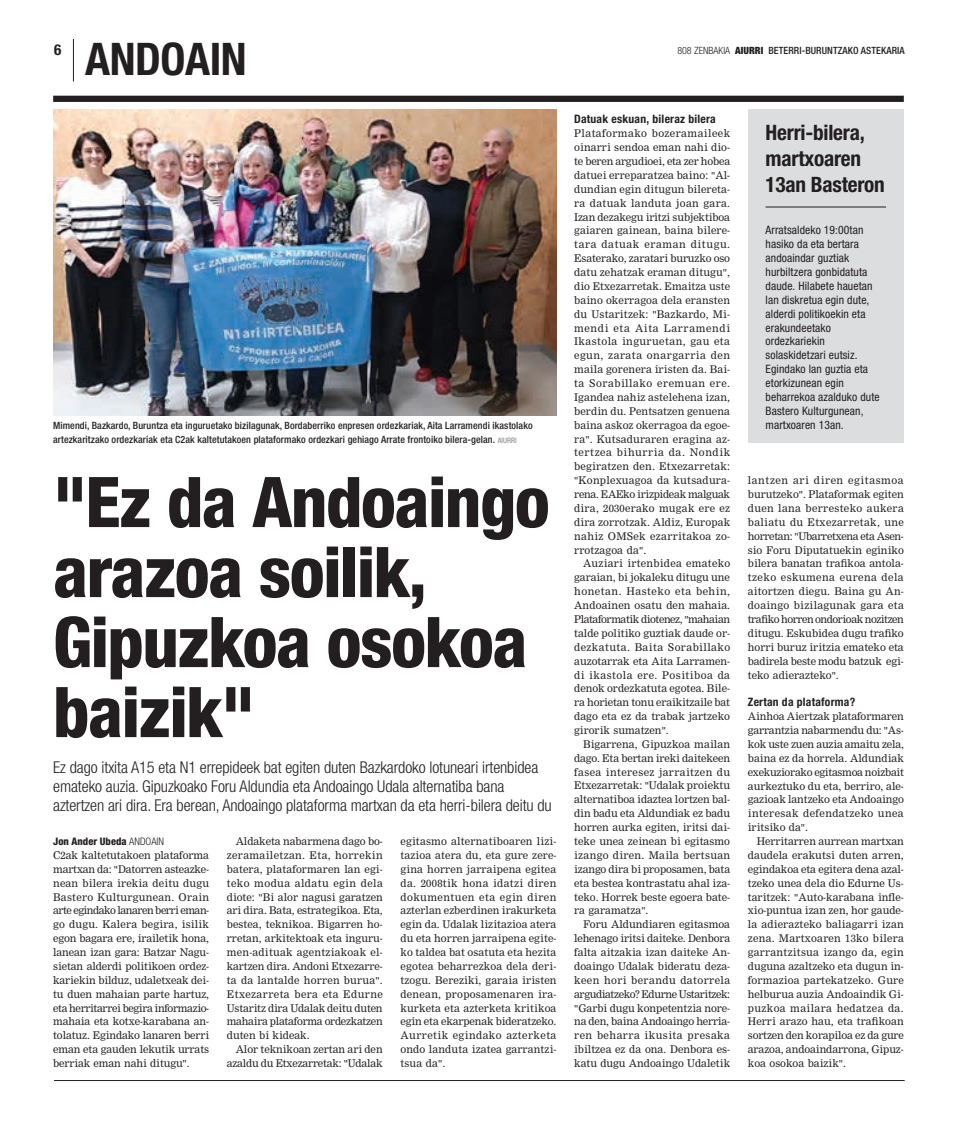
<style>
.page{position:relative;width:957px;height:1134px;background:#fff}
.page>*{position:absolute;margin:0;border:0;box-sizing:border-box;transform-origin:0 0}
.t1{font:800 condensed 70px/70px "Helvetica Neue";letter-spacing:-.02em;color:#231f20}
.t2{font:700 condensed 45px "Helvetica Neue";color:#231f20}
.t3{font:700 condensed 21.25px/26.2px "Helvetica Neue";letter-spacing:-.01em;color:#231f20}
.t4{font:300 condensed 16.25px/18.8px "Helvetica Neue";letter-spacing:-.005em;color:#231f20}
.t5{font:700 condensed 15px "Helvetica Neue";color:#231f20}
.t6{font:condensed 11.62px/13.9px "Helvetica Neue";letter-spacing:.01em;color:#231f20}
.t7{font:700 condensed 11.62px "Helvetica Neue";letter-spacing:.02em;color:#231f20}
.t8{font:10.38px/13.9px "M Nimrod";color:#231f20;text-align:justify}
.t9{font:10.38px/13.9px "M Nimrod";letter-spacing:-.02em;color:#231f20;text-align:right}
.t10{font:800 condensed 10.38px "Helvetica Neue";color:#231f20}
.t11{font:500 condensed 10px/13.9px "Helvetica Neue";letter-spacing:.01em;color:#231f20}
.s1{font-weight:300}
.s2{font-weight:900}
.s3{font-weight:400;font-size:7.5px;color:#808285}
</style>
<div class="page">
<hr style="left:73px;top:39px;width:1px;height:42px;background:#231f20">
<hr style="left:54px;top:1080px;width:850px;height:1px;background:#231f20">
<img style="left:53px;top:110px;width:503px;height:306px">
<div style="left:53px;top:96px;width:851px;height:6px;background:#231f20"></div>
<div style="left:748px;top:110px;width:156px;height:333px;background:#dcdddf"></div>
<hr style="left:765px;top:207px;width:121px;height:1px;background:#231f20">
<h3 class="t5" style="left:54px;top:41px;width:9px">6</h3>
<h2 class="t2" style="left:85px;top:32px;width:163px">andoain</h2>
<p class="t11" style="left:677px;top:44px;width:229px"><span class="s1">808 zenbakia</span> <span class="s2">AIURRI</span> BETERRI-BURUNTZAKO ASTEKARIA</p>
<p class="t11" style="left:53px;top:418px;width:481px">Mimendi, Bazkardo, Buruntza eta inguruetako bizilagunak, Bordaberriko enpresen ordezkariak, Aita Larramendi ikastolako artezkaritzako ordezkariak eta C2ak kaltetutakoen plataformako ordezkari gehiago Arrate frontoiko bilera-gelan. <span class="s3">aiurri</span></p>
<h1 class="t1" style="left:53px;top:466px;width:498px">"Ez da Andoaingo arazoa soilik,<br>Gipuzkoa osokoa baizik"</h1>
<p class="t4" style="left:53px;top:758px;width:500px">Ez dago itxita A15 eta N1 errepideek bat egiten duten Bazkardoko lotuneari irtenbidea emateko auzia. Gipuzkoako Foru Aldundia eta Andoaingo Udala alternatiba bana aztertzen ari dira. Era berean, Andoaingo plataforma martxan da eta herri-bilera deitu du</p>
<p class="t10" style="left:53px;top:835px;width:112px">Jon Ander Ubeda <span class="s1">andoain</span></p>
<p class="t8" style="left:53px;top:848px;width:157px">C2ak kaltetutakoen plataforma martxan da: "Datorren asteazke&shy;nean bilera irekia deitu dugu Bastero Kulturgunean. Orain arte egindako lanaren berri eman&shy;go dugu. Kalera begira, isilik egon bagara ere, irailetik hona, lanean izan gara: Batzar Nagu&shy;sietan alderdi politikoen ordez&shy;kariekin bilduz, udaletxeak dei&shy;tu duen mahaian parte hartuz, eta herritarrei begira informazio&shy;mahaia eta kotxe-karabana an&shy;tolatuz. Egindako lanaren berri eman eta gauden lekutik urrats berriak eman nahi ditugu".</p>
<p class="t8" style="left:227px;top:834px;width:157px;text-indent:9px">Aldaketa nabarmena dago bo&shy;zeramailetzan. Eta, horrekin batera, plataformaren lan egi&shy;teko modua aldatu egin dela diote: "Bi alor nagusi garatzen ari dira. Bata, estrategikoa. Eta, bestea, teknikoa. Bigarren ho&shy;rretan, arkitektoak eta inguru&shy;men-adituak agentziakoak el&shy;kartzen dira. Andoni Etxezarre&shy;ta da lantalde horren burua".<br>Etxezarreta bera eta Edurne Ustaritz dira Udalak deitu duten mahaira plataforma ordezkatzen duten bi kideak.</p>
<p class="t9" style="left:227px;top:1042px;width:157px">Alor teknikoan zertan ari den azaldu du Etxezarretak: "Udalak</p>
<p class="t8" style="left:400px;top:834px;width:158px">egitasmo alternatiboaren lizi&shy;tazioa atera du, eta gure zere&shy;gina horren jarraipena egitea da. 2008tik hona idatzi diren dokumentuen eta egin diren azterlan ezberdinen irakurketa egin da. Udalak lizitazioa atera du eta horren jarraipena egite&shy;ko taldea bat osatuta eta hezita egotea beharrezkoa dela deri&shy;tzogu. Bereziki, garaia iristen denean, proposamenaren ira&shy;kurketa eta azterketa kritikoa egin eta ekarpenak bideratzeko.<br>Aurretik egindako azterketa ondo landuta izatea garrantzi&shy;tsua da".</p>
<p class="t7" style="left:574px;top:112px;width:143px">Datuak eskuan, bileraz bilera</p>
<p class="t8" style="left:574px;top:127px;width:157px">Plataformako bozeramaileek oinarri sendoa eman nahi dio&shy;te beren argudioei, eta zer hobea datuei erreparatzea baino: "Al&shy;dundian egin ditugun bilereta&shy;ra datuak landuta joan gara.<br>Izan dezakegu iritzi subjektiboa gaiaren gainean, baina bilere&shy;tara datuak eraman ditugu.<br>Esaterako, zaratari buruzko oso datu zehatzak eraman ditugu", dio Etxezarretak. Emaitza uste baino okerragoa dela eransten du Ustaritzek: "Bazkardo, Mi&shy;mendi eta Aita Larramendi Ikastola inguruetan, gau eta egun, zarata onargarria den maila gorenera iristen da. Bai&shy;ta Sorabillako eremuan ere.<br>Igandea nahiz astelehena izan, berdin du. Pentsatzen genuena baina askoz okerragoa da egoe&shy;ra". Kutsaduraren eragina az&shy;tertzea bihurria da. Nondik begiratzen den. Etxezarretak: "Konplexuagoa da kutsadura&shy;rena. EAEko irizpideak malguak dira, 2030erako mugak ere ez dira zorrotzak. Aldiz, Europak nahiz OMSek ezarritakoa zo&shy;rrotzagoa da".</p>
<p class="t8" style="left:574px;top:557px;width:157px;text-indent:9px">Auziari irtenbidea emateko garaian, bi jokaleku ditugu une honetan. Hasteko eta behin, Andoainen osatu den mahaia.<br>Plataformatik diotenez, "mahaian talde politiko guztiak daude or&shy;dezkatuta. Baita Sorabillako auzotarrak eta Aita Larramen&shy;di ikastola ere. Positiboa da denok ordezkatuta egotea. Bile&shy;ra horietan tonu eraikitzaile bat dago eta ez da trabak jartzeko girorik sumatzen".</p>
<p class="t8" style="left:574px;top:737px;width:158px;text-indent:9px">Bigarrena, Gipuzkoa mailan dago. Eta bertan ireki daitekeen fasea interesez jarraitzen du Etxezarretak: "Udalak proiektu alternatiboa idaztea lortzen bal&shy;din badu eta Aldundiak ez badu horren aurka egiten, iritsi dai&shy;teke unea zeinean bi egitasmo izango diren. Maila bertsuan izango dira bi proposamen, bata eta bestea kontrastatu ahal iza&shy;teko. Horrek beste egoera bate&shy;ra garamatza".</p>
<p class="t8" style="left:574px;top:918px;width:157px;text-indent:9px">Foru Aldundiaren egitasmoa lehenago iritsi daiteke. Denbora falta aitzakia izan daiteke An&shy;doaingo Udalak bideratu deza&shy;keen hori berandu datorrela argudiatzeko? Edurne Ustaritzek: "Garbi dugu konpetentzia nore&shy;na den, baina Andoaingo herria&shy;ren beharra ikusita presaka ibiltzea ez da ona. Denbora es&shy;katu dugu Andoaingo Udaletik</p>
<h3 class="t3" style="left:765px;top:119px;width:121px">Herri-bilera, martxoaren<br>13an Basteron</h3>
<p class="t6" style="left:765px;top:223px;width:116px">Arratsaldeko 19:00tan hasiko da eta bertara andoaindar guztiak hurbiltzera gonbidatuta daude. Hilabete hauetan lan diskretua egin dute, alderdi politikoekin eta erakundeetako ordezkariekin solaskidetzari eutsiz.<br>Egindako lan guztia eta etorkizunean egin beharrekoa azalduko dute<br>Bastero Kulturgunean, martxoaren 13an.</p>
<p class="t8" style="left:748px;top:474px;width:158px">lantzen ari diren egitasmoa burutzeko". Plataformak egiten duen lana berresteko aukera baliatu du Etxezarretak, une horretan: "Ubarretxena eta Asen&shy;sio Foru Diputatuekin eginiko bilera banatan trafikoa antola&shy;tzeko eskumena eurena dela aitortzen diegu. Baina gu An&shy;doaingo bizilagunak gara eta trafiko horren ondorioak nozitzen ditugu. Eskubidea dugu trafiko horri buruz iritzia emateko eta badirela beste modu batzuk egi&shy;teko adierazteko".</p>
<p class="t7" style="left:748px;top:695px;width:109px">Zertan da plataforma?</p>
<p class="t8" style="left:748px;top:709px;width:158px">Ainhoa Aiertzak plataformaren garrantzia nabarmendu du: "As&shy;kok uste zuen auzia amaitu zela, baina ez da horrela. Aldundiak exekuziorako egitasmoa noizbait aurkeztuko du eta, berriro, ale&shy;gazioak lantzeko eta Andoaingo interesak defendatzeko unea iritsiko da".</p>
<p class="t8" style="left:748px;top:834px;width:158px;text-indent:9px">Herritarren aurrean martxan daudela erakutsi duten arren, egindakoa eta egitera dena azal&shy;tzeko unea dela dio Edurne Us&shy;taritzek: "Auto-karabana infle&shy;xio-puntua izan zen, hor gaude&shy;la adierazteko baliagarri izan zena. Martxoaren 13ko bilera garrantzitsua izango da, egin duguna azaltzeko eta dugun in&shy;formazioa partekatzeko. Gure helburua auzia Andoaindik Gi&shy;puzkoa mailara hedatzea da.<br>Herri arazo hau, eta trafikoan sortzen den korapiloa ez da gure arazoa, andoaindarrona, Gipuz&shy;koa osokoa baizik".</p>
</div>
